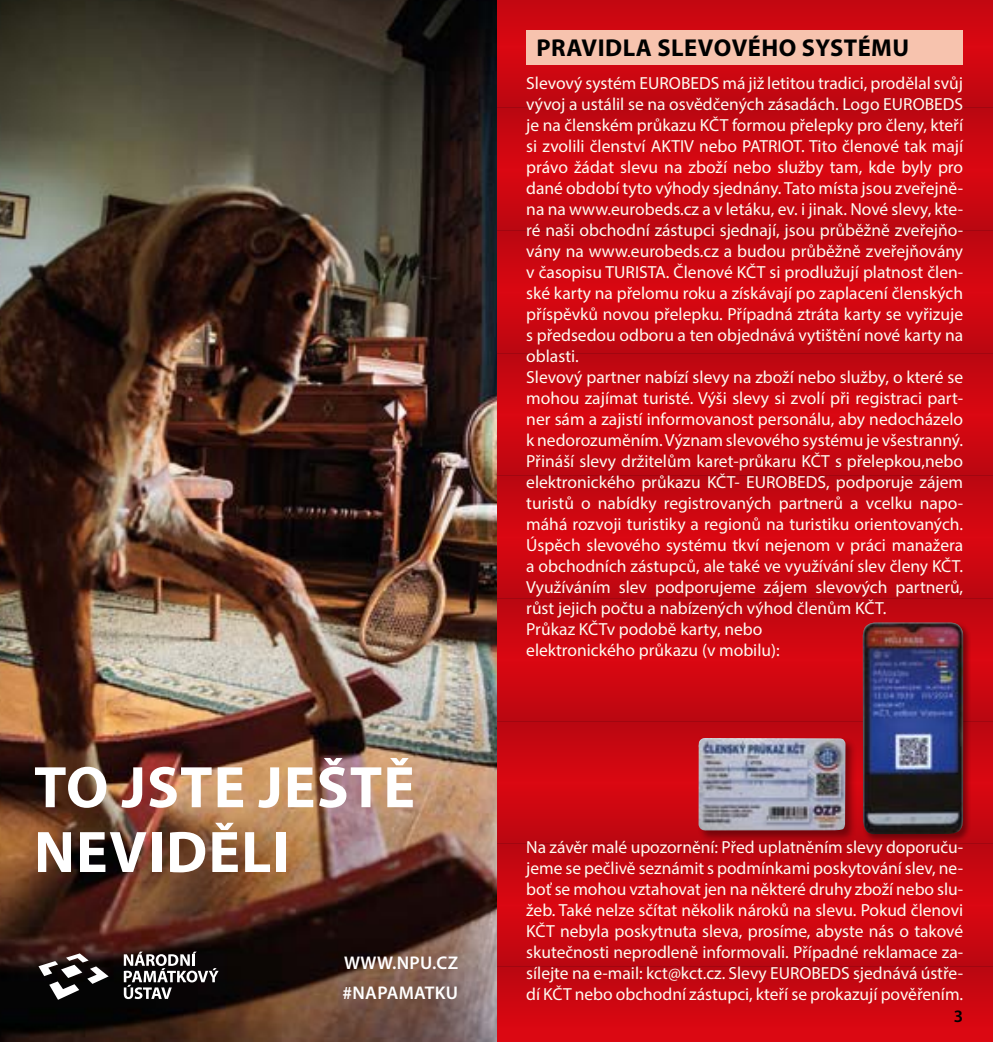
<style>
.page{position:relative;width:993px;height:1042px;background:#fff}
.page>*{position:absolute;margin:0;border:0;box-sizing:border-box;transform-origin:0 0}
.t1{font:700 59.15px/64.8px "Myriad Pro";letter-spacing:.02em;color:#fff}
.t2{font:700 24.5px "Myriad Pro";letter-spacing:.02em;color:#000}
.t3{font:600 18.38px/30.4px "Myriad Pro";letter-spacing:.02em;color:#fff}
.t4{font:17.5px/21px "Myriad Pro";color:#fffbf1}
.t5{font:600 17.5px "Myriad Pro";color:#000}
</style>
<div class="page">
<div style="left:0;top:0;width:992px;height:46px;background:#cb0711"></div>
<svg style="left:496px;top:46px;width:496px;height:62px;background:#c50b14"></svg>
<div style="left:0;top:108px;width:992px;height:61px;background:linear-gradient(to bottom,#b90711,#da0711)"></div>
<div style="left:0;top:169px;width:992px;height:61px;background:linear-gradient(to bottom,#da0711,#ba0711)"></div>
<div style="left:0;top:230px;width:992px;height:62px;background:linear-gradient(to bottom,#b90711,#d90711)"></div>
<div style="left:0;top:292px;width:992px;height:61px;background:linear-gradient(to bottom,#da0711,#ba0711)"></div>
<div style="left:0;top:353px;width:992px;height:61px;background:linear-gradient(to bottom,#b80711,#db0811)"></div>
<div style="left:0;top:414px;width:992px;height:62px;background:linear-gradient(to bottom,#dc0812,#ba0811)"></div>
<div style="left:0;top:476px;width:992px;height:61px;background:linear-gradient(to bottom,#ba0711,#da0711)"></div>
<div style="left:0;top:537px;width:992px;height:61px;background:linear-gradient(to bottom,#da0711,#ba0711)"></div>
<div style="left:0;top:598px;width:992px;height:62px;background:linear-gradient(to bottom,#b90711,#da0711)"></div>
<div style="left:0;top:660px;width:992px;height:61px;background:linear-gradient(to bottom,#db0812,#ba0812)"></div>
<div style="left:0;top:721px;width:992px;height:61px;background:linear-gradient(to bottom,#b80711,#da0812)"></div>
<div style="left:0;top:782px;width:992px;height:61px;background:linear-gradient(to bottom,#db0812,#bb0912)"></div>
<div style="left:0;top:843px;width:992px;height:62px;background:linear-gradient(to bottom,#b90812,#d90711)"></div>
<div style="left:0;top:905px;width:992px;height:61px;background:linear-gradient(to bottom,#db0811,#ba0812)"></div>
<div style="left:0;top:966px;width:992px;height:61px;background:linear-gradient(to bottom,#b90812,#da0812)"></div>
<div style="left:526px;top:30px;width:436px;height:34px;background:#f7c3ae"></div>
<div style="left:862px;top:622px;width:108px;height:220px;background:#000;opacity:.4"></div>
<img style="left:862px;top:622px;width:101px;height:212px">
<div style="left:697px;top:736px;width:159px;height:105px;background:#000;opacity:.4"></div>
<img style="left:698px;top:738px;width:147px;height:92px">
<img style="left:0;top:0;width:496px;height:1042px">
<svg style="left:38px;top:953px;width:71px;height:47px"></svg>
<svg style="left:124px;top:951px;width:94px;height:48px"></svg>
<h1 class="t1" style="left:34px;top:753px;width:382px">TO JSTE JEŠTĚ<br>NEVIDĚLI</h1>
<p class="t3" style="left:342px;top:947px;width:117px">WWW.NPU.CZ #NAPAMATKU</p>
<h2 class="t2" style="left:536px;top:32px;width:374px">PRAVIDLA SLEVOVÉHO SYSTÉMU</h2>
<p class="t4" style="left:526px;top:73px;width:438px">Slevový systém EUROBEDS má již letitou tradici, prodělal svůj vývoj a ustálil se na osvědčených zásadách. Logo EUROBEDS je na členském průkazu KČT formou přelepky pro členy, kteří si zvolili členství AKTIV nebo PATRIOT. Tito členové tak mají právo žádat slevu na zboží nebo služby tam, kde byly pro dané období tyto výhody sjednány. Tato místa jsou zveřejně&shy;na na www.eurobeds.cz a v letáku, ev. i jinak. Nové slevy, kte&shy;ré naši obchodní zástupci sjednají, jsou průběžně zveřejňo&shy;vány na www.eurobeds.cz a budou průběžně zveřejňovány v časopisu TURISTA. Členové KČT si prodlužují platnost člen&shy;ské karty na přelomu roku a získávají po zaplacení členských příspěvků novou přelepku. Případná ztráta karty se vyřizuje s předsedou odboru a ten objednává vytištění nové karty na oblasti.<br>Slevový partner nabízí slevy na zboží nebo služby, o které se mohou zajímat turisté. Výši slevy si zvolí při registraci part&shy;ner sám a zajistí informovanost personálu, aby nedocházelo k nedorozuměním. Význam slevového systému je všestranný.<br>Přináší slevy držitelům karet-průkaru KČT s přelepkou,nebo elektronického průkazu KČT- EUROBEDS, podporuje zájem turistů o nabídky registrovaných partnerů a vcelku napo&shy;máhá rozvoji turistiky a regionů na turistiku orientovaných.<br>Úspěch slevového systému tkví nejenom v práci manažera a obchodních zástupců, ale také ve využívání slev členy KČT.<br>Využíváním slev podporujeme zájem slevových partnerů, růst jejich počtu a nabízených výhod členům KČT.<br>Průkaz KČTv podobě karty, nebo<br>elektronického průkazu (v mobilu):</p>
<p class="t4" style="left:526px;top:836px;width:438px;text-align:justify">Na závěr malé upozornění: Před uplatněním slevy doporuču&shy;jeme se pečlivě seznámit s podmínkami poskytování slev, ne&shy;boť se mohou vztahovat jen na některé druhy zboží nebo slu&shy;žeb. Také nelze sčítat několik nároků na slevu. Pokud členovi KČT nebyla poskytnuta sleva, prosíme, abyste nás o takové skutečnosti neprodleně informovali. Případné reklamace za&shy;sílejte na e-mail: kct@kct.cz. Slevy EUROBEDS sjednává ústře&shy;dí KČT nebo obchodní zástupci, kteří se prokazují pověřením.</p>
<p class="t5" style="left:953px;top:1004px;width:11px">3</p>
</div>
